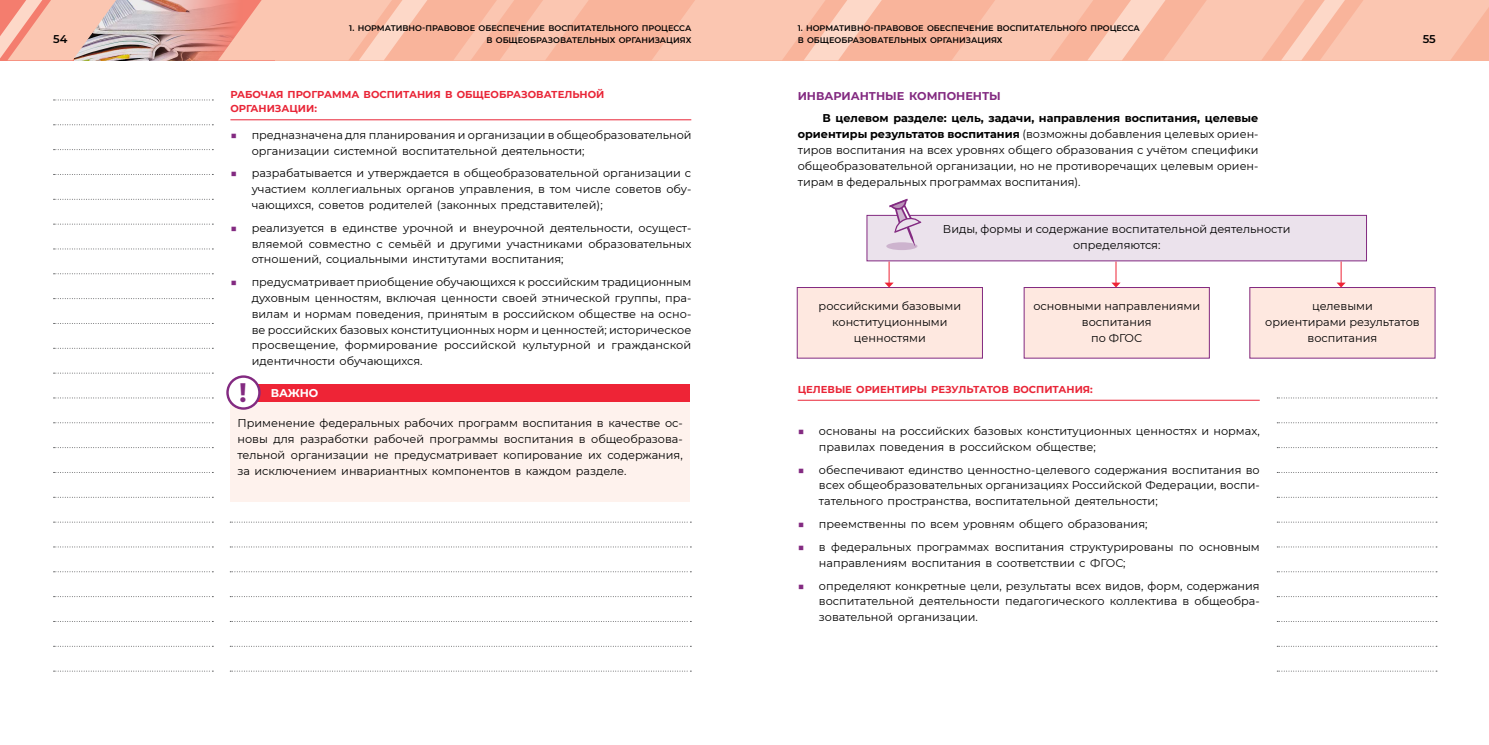
<style>
.page{position:relative;width:1489px;height:745px;background:#fff}
.page>*{position:absolute;margin:0;border:0;box-sizing:border-box;transform-origin:0 0}
.t1{font:700 26.62px "Montserrat";color:#832a81}
.t2{font:11.25px/15.8px "Montserrat";color:#000;text-align:justify}
.t3{font:700 11.25px "Montserrat";color:#832a81}
.t4{font:700 11.25px "Montserrat";letter-spacing:-.01em;color:#fff}
.t5{font:600 11.25px "Montserrat";color:#000}
.t6{font:700 10px/14px "Montserrat";color:#e92537}
.t7{font:600 8.12px/11.4px "Montserrat";color:#000;text-align:right}
.s1{color:#832a81}
.s2{font-weight:700}
</style>
<div class="page">
<div style="left:0;top:0;width:1488px;height:60px;background:#f9b49b"></div>
<img style="left:129px;top:0;width:89px;height:60px">
<svg style="left:652px;top:0;width:230px;height:60px"></svg>
<svg style="left:952px;top:0;width:536px;height:60px"></svg>
<svg style="left:218px;top:0;width:209px;height:60px"></svg>
<svg style="left:454px;top:0;width:134px;height:60px"></svg>
<img style="left:0;top:0;width:129px;height:60px">
<hr style="left:230px;top:119px;width:461px;height:1px;background:#e92537">
<div style="left:230px;top:384px;width:460px;height:18px;background:#ee2436"></div>
<div style="left:230px;top:402px;width:460px;height:100px;background:#fef2ed"></div>
<hr style="left:797px;top:399px;width:462px;height:1px;background:#e92537">
<div style="left:797px;top:287px;width:185px;height:71px;background:#fee8e0"></div>
<div style="left:797px;top:287px;width:185px;height:71px;border:1px solid #832a81"></div>
<div style="left:1024px;top:287px;width:185px;height:71px;background:#fee8e0"></div>
<div style="left:1023px;top:287px;width:186px;height:71px;border:1px solid #832a81"></div>
<div style="left:1249px;top:287px;width:185px;height:71px;background:#fee8e0"></div>
<div style="left:1249px;top:287px;width:185px;height:71px;border:1px solid #832a81"></div>
<div style="left:866px;top:215px;width:500px;height:46px;background:#ebe2ec"></div>
<div style="left:866px;top:215px;width:500px;height:46px;border:1px solid #832a81"></div>
<svg style="left:884px;top:261px;width:9px;height:26px"></svg>
<svg style="left:1277px;top:397px;width:159px;height:1px"></svg>
<svg style="left:1277px;top:422px;width:159px;height:1px"></svg>
<svg style="left:1277px;top:447px;width:159px;height:1px"></svg>
<svg style="left:1277px;top:472px;width:159px;height:1px"></svg>
<svg style="left:1277px;top:496px;width:157px;height:1px"></svg>
<svg style="left:1277px;top:521px;width:159px;height:1px"></svg>
<svg style="left:1277px;top:546px;width:159px;height:1px"></svg>
<svg style="left:1277px;top:571px;width:159px;height:1px"></svg>
<svg style="left:1277px;top:596px;width:159px;height:1px"></svg>
<svg style="left:1277px;top:645px;width:157px;height:1px"></svg>
<svg style="left:1277px;top:670px;width:159px;height:1px"></svg>
<div style="left:227px;top:376px;width:32px;height:32px;background:#fff;border-radius:50%"></div>
<div style="left:226px;top:375px;width:35px;height:34px;border:2px solid #832a81;border-radius:50%"></div>
<svg style="left:54px;top:99px;width:159px;height:1px"></svg>
<svg style="left:54px;top:124px;width:159px;height:1px"></svg>
<svg style="left:54px;top:149px;width:159px;height:1px"></svg>
<svg style="left:54px;top:174px;width:159px;height:1px"></svg>
<svg style="left:54px;top:199px;width:159px;height:1px"></svg>
<svg style="left:54px;top:223px;width:159px;height:1px"></svg>
<svg style="left:54px;top:248px;width:159px;height:1px"></svg>
<svg style="left:54px;top:273px;width:159px;height:1px"></svg>
<svg style="left:54px;top:298px;width:159px;height:1px"></svg>
<svg style="left:54px;top:323px;width:159px;height:1px"></svg>
<svg style="left:54px;top:348px;width:159px;height:1px"></svg>
<svg style="left:54px;top:372px;width:159px;height:1px"></svg>
<svg style="left:54px;top:397px;width:159px;height:1px"></svg>
<svg style="left:54px;top:422px;width:159px;height:1px"></svg>
<svg style="left:54px;top:447px;width:159px;height:1px"></svg>
<svg style="left:54px;top:472px;width:159px;height:1px"></svg>
<svg style="left:54px;top:496px;width:159px;height:1px"></svg>
<svg style="left:54px;top:521px;width:159px;height:1px"></svg>
<svg style="left:54px;top:546px;width:159px;height:1px"></svg>
<svg style="left:54px;top:571px;width:159px;height:1px"></svg>
<svg style="left:54px;top:596px;width:159px;height:1px"></svg>
<svg style="left:54px;top:645px;width:159px;height:1px"></svg>
<svg style="left:54px;top:670px;width:159px;height:1px"></svg>
<svg style="left:230px;top:521px;width:461px;height:1px"></svg>
<svg style="left:230px;top:546px;width:461px;height:1px"></svg>
<svg style="left:230px;top:571px;width:461px;height:1px"></svg>
<svg style="left:230px;top:596px;width:461px;height:1px"></svg>
<svg style="left:230px;top:645px;width:461px;height:1px"></svg>
<svg style="left:230px;top:670px;width:461px;height:1px"></svg>
<svg style="left:1111px;top:261px;width:9px;height:26px"></svg>
<svg style="left:1336px;top:261px;width:9px;height:26px"></svg>
<div style="left:886px;top:242px;width:31px;height:8px;background:#cdb3ce;border-radius:50%"></div>
<svg style="left:889px;top:198px;width:32px;height:49px"></svg>
<p class="t5" style="left:53px;top:31px;width:16px">54</p>
<p class="t7" style="left:349px;top:22px;width:343px">1. НОРМАТИВНО-ПРАВОВОЕ ОБЕСПЕЧЕНИЕ ВОСПИТАТЕЛЬНОГО ПРОЦЕССА<br>В ОБЩЕОБРАЗОВАТЕЛЬНЫХ ОРГАНИЗАЦИЯХ</p>
<p class="t7" style="left:797px;top:22px;width:343px;text-align:left">1. НОРМАТИВНО-ПРАВОВОЕ ОБЕСПЕЧЕНИЕ ВОСПИТАТЕЛЬНОГО ПРОЦЕССА<br>В ОБЩЕОБРАЗОВАТЕЛЬНЫХ ОРГАНИЗАЦИЯХ</p>
<p class="t5" style="left:1422px;top:31px;width:15px">55</p>
<p class="t6" style="left:230px;top:87px;width:375px">РАБОЧАЯ ПРОГРАММА ВОСПИТАНИЯ В ОБЩЕОБРАЗОВАТЕЛЬНОЙ<br>ОРГАНИЗАЦИИ:</p>
<p class="t2" style="left:252px;top:126px;width:441px;text-indent:-21px"><span class="s1">■</span> предназначена для планирования и организации в общеобразовательной организации системной воспитательной деятельности;</p>
<p class="t2" style="left:252px;top:165px;width:441px;text-indent:-21px"><span class="s1">■</span> разрабатывается и утверждается в общеобразовательной организации с участием коллегиальных органов управления, в том числе советов обу&shy;чающихся, советов родителей (законных представителей);</p>
<p class="t2" style="left:252px;top:219px;width:441px;text-indent:-21px"><span class="s1">■</span> реализуется в единстве урочной и внеурочной деятельности, осущест&shy;вляемой совместно с семьёй и другими участниками образовательных отношений, социальными институтами воспитания;</p>
<p class="t2" style="left:252px;top:274px;width:441px;text-indent:-21px"><span class="s1">■</span> предусматривает приобщение обучающихся к российским традиционным духовным ценностям, включая ценности своей этнической группы, пра&shy;вилам и нормам поведения, принятым в российском обществе на осно&shy;ве российских базовых конституционных норм и ценностей; историческое просвещение, формирование российской культурной и гражданской идентичности обучающихся.</p>
<p class="t4" style="left:271px;top:384px;width:49px">ВАЖНО</p>
<p class="t2" style="left:237px;top:415px;width:447px">Применение федеральных рабочих программ воспитания в качестве ос&shy;новы для разработки рабочей программы воспитания в общеобразова&shy;тельной организации не предусматривает копирование их содержания, за исключением инвариантных компонентов в каждом разделе.</p>
<h1 class="t1" style="left:239px;top:373px;width:9px">!</h1>
<p class="t3" style="left:797px;top:87px;width:205px">ИНВАРИАНТНЫЕ КОМПОНЕНТЫ</p>
<p class="t2" style="left:797px;top:110px;width:462px;text-indent:25px"><span class="s2">В целевом разделе: цель, задачи, направления воспитания, целевые ориентиры результатов воспитания</span> (возможны добавления целевых ориен&shy;тиров воспитания на всех уровнях общего образования с учётом специфики общеобразовательной организации, но не противоречащих целевым ориен&shy;тирам в федеральных программах воспитания).</p>
<p class="t2" style="left:942px;top:221px;width:349px;text-align:center">Виды, формы и содержание воспитательной деятельности определяются:</p>
<p class="t2" style="left:818px;top:297px;width:144px;text-align:center">российскими базовыми конституционными ценностями</p>
<p class="t2" style="left:1033px;top:297px;width:168px;text-align:center">основными направлениями воспитания<br>по ФГОС</p>
<p class="t2" style="left:1265px;top:297px;width:156px;text-align:center">целевыми<br>ориентирами результатов воспитания</p>
<p class="t6" style="left:797px;top:381px;width:297px">ЦЕЛЕВЫЕ ОРИЕНТИРЫ РЕЗУЛЬТАТОВ ВОСПИТАНИЯ:</p>
<p class="t2" style="left:819px;top:422px;width:442px;text-indent:-21px"><span class="s1">■</span> основаны на российских базовых конституционных ценностях и нормах, правилах поведения в российском обществе;</p>
<p class="t2" style="left:819px;top:461px;width:442px;text-indent:-21px"><span class="s1">■</span> обеспечивают единство ценностно-целевого содержания воспитания во всех общеобразовательных организациях Российской Федерации, воспи&shy;тательного пространства, воспитательной деятельности;</p>
<p class="t2" style="left:797px;top:515px;width:351px"><span class="s1">■</span> преемственны по всем уровням общего образования;</p>
<p class="t2" style="left:819px;top:538px;width:442px;text-indent:-21px"><span class="s1">■</span> в федеральных программах воспитания структурированы по основным направлениям воспитания в соответствии с ФГОС;</p>
<p class="t2" style="left:819px;top:577px;width:442px;text-indent:-21px"><span class="s1">■</span> определяют конкретные цели, результаты всех видов, форм, содержания воспитательной деятельности педагогического коллектива в общеобра&shy;зовательной организации.</p>
</div>
